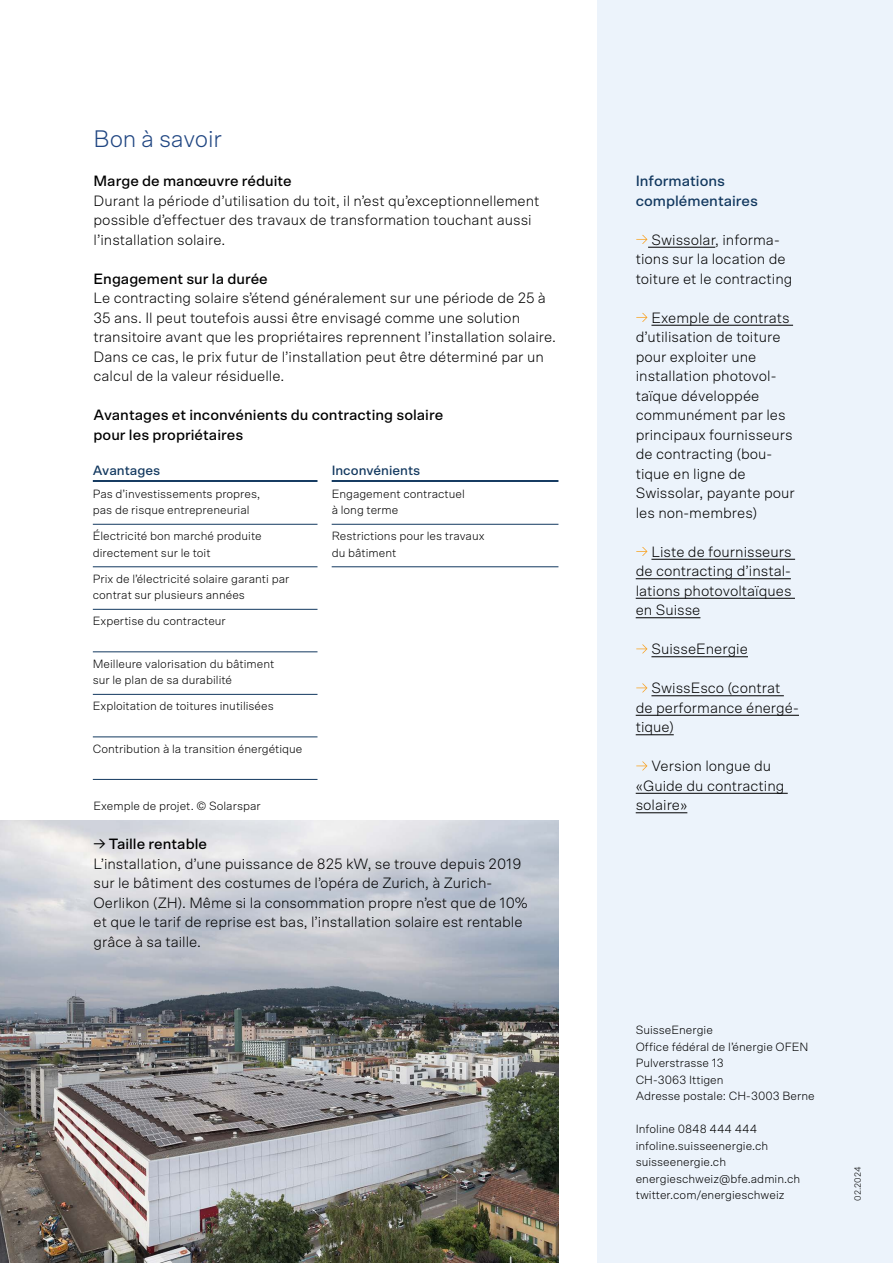
<style>
.page{position:relative;width:893px;height:1263px;background:#fff}
.page>*{position:absolute;margin:0;border:0;box-sizing:border-box;transform-origin:0 0}
.t1{font:300 24px "Scto Grotesk A";letter-spacing:-.01em;color:#204682}
.t2{font:300 15px/19.5px "Scto Grotesk A";color:#000}
.t3{font:500 15px/19.5px "Scto Grotesk A";color:#000}
.t4{font:500 15px/19.5px "Scto Grotesk A";color:#12385f}
.t5{font:500 13.5px "Scto Grotesk A";color:#12385f}
.t6{font:300 12px/16.5px "Scto Grotesk A";color:#000}
.t7{font:300 9px "Scto Grotesk A";letter-spacing:.015em;color:#000}
.s1{color:#fff}
</style>
<div class="page">
<img style="left:0;top:821px;width:558px;height:442px">
<div style="left:597px;top:0;width:296px;height:1263px;background:#ecf3fb"></div>
<hr style="left:648px;top:247px;width:67px;height:1px;background:#000">
<hr style="left:651px;top:325px;width:142px;height:1px;background:#000">
<hr style="left:651px;top:559px;width:144px;height:1px;background:#000">
<hr style="left:636px;top:578px;width:155px;height:1px;background:#000">
<hr style="left:636px;top:598px;width:159px;height:1px;background:#000">
<hr style="left:636px;top:617px;width:64px;height:1px;background:#000">
<hr style="left:651px;top:656px;width:97px;height:1px;background:#000">
<hr style="left:651px;top:695px;width:133px;height:1px;background:#000">
<hr style="left:636px;top:715px;width:163px;height:1px;background:#000">
<hr style="left:636px;top:734px;width:38px;height:1px;background:#000">
<hr style="left:636px;top:793px;width:152px;height:1px;background:#000">
<hr style="left:636px;top:812px;width:51px;height:1px;background:#000">
<svg style="left:317px;top:480px;width:15px;height:258px"></svg>
<hr style="left:93px;top:524px;width:224px;height:1px;background:#12385f">
<hr style="left:332px;top:524px;width:226px;height:1px;background:#12385f">
<hr style="left:93px;top:566px;width:224px;height:1px;background:#12385f">
<hr style="left:332px;top:566px;width:226px;height:1px;background:#12385f">
<hr style="left:93px;top:609px;width:224px;height:1px;background:#12385f">
<hr style="left:93px;top:652px;width:224px;height:1px;background:#12385f">
<hr style="left:93px;top:694px;width:224px;height:1px;background:#12385f">
<hr style="left:93px;top:737px;width:224px;height:1px;background:#12385f">
<hr style="left:93px;top:779px;width:224px;height:1px;background:#12385f">
<hr style="left:93px;top:480px;width:224px;height:2px;background:#12385f">
<hr style="left:332px;top:480px;width:226px;height:2px;background:#12385f">
<h1 class="t1" style="left:94px;top:125px;width:130px">Bon à savoir</h1>
<p class="t3" style="left:94px;top:171px;width:200px">Marge de manœuvre réduite</p>
<p class="t2" style="left:94px;top:190px;width:447px">Durant la période d’utilisation du toit, il n’est qu’exceptionnellement possible d’effectuer des travaux de transformation touchant aussi l’installation solaire.</p>
<p class="t3" style="left:94px;top:268px;width:176px">Engagement sur la durée</p>
<p class="t2" style="left:94px;top:288px;width:464px">Le contracting solaire s’étend généralement sur une période de 25 à 35 ans. Il peut toutefois aussi être envisagé comme une solution transitoire avant que les propriétaires reprennent l’installation solaire.<br>Dans ce cas, le prix futur de l’installation peut être déterminé par un calcul de la valeur résiduelle.</p>
<p class="t3" style="left:94px;top:405px;width:351px">Avantages et inconvénients du contracting solaire pour les propriétaires</p>
<p class="t5" style="left:93px;top:463px;width:69px">Avantages</p>
<p class="t5" style="left:332px;top:463px;width:90px">Inconvénients</p>
<p class="t6" style="left:93px;top:485px;width:169px">Pas d’investissements propres, pas de risque entrepreneurial</p>
<p class="t6" style="left:332px;top:485px;width:135px">Engagement contractuel à long terme</p>
<p class="t6" style="left:93px;top:528px;width:170px">Électricité bon marché produite directement sur le toit</p>
<p class="t6" style="left:332px;top:528px;width:154px">Restrictions pour les travaux du bâtiment</p>
<p class="t6" style="left:93px;top:570px;width:198px">Prix de l’électricité solaire garanti par contrat sur plusieurs années</p>
<p class="t6" style="left:93px;top:613px;width:135px">Expertise du contracteur</p>
<p class="t6" style="left:93px;top:655px;width:183px">Meilleure valorisation du bâtiment sur le plan de sa durabilité</p>
<p class="t6" style="left:93px;top:698px;width:182px">Exploitation de toitures inutilisées</p>
<p class="t6" style="left:93px;top:740px;width:211px">Contribution à la transition énergétique</p>
<p class="t6" style="left:94px;top:798px;width:169px">Exemple de projet. © Solarspar</p>
<p class="t3" style="left:94px;top:834px;width:115px">→ Taille rentable</p>
<p class="t2" style="left:94px;top:853px;width:436px">L’installation, d’une puissance de 825 kW, se trouve depuis 2019 sur le bâtiment des costumes de l’opéra de Zurich, à Zurich-Oerlikon (ZH). Même si la consommation propre n’est que de 10% et que le tarif de reprise est bas, l’installation solaire est rentable grâce à sa taille.</p>
<p class="t4" style="left:636px;top:171px;width:124px">Informations complémentaires</p>
<p class="t2" style="left:636px;top:229px;width:158px"><span class="s1">→</span> Swissolar, informa&shy;tions sur la location de toiture et le contracting</p>
<p class="t2" style="left:636px;top:307px;width:161px"><span class="s1">→</span> Exemple de contrats d’utilisation de toiture pour exploiter une installation photovol&shy;taïque développée communément par les principaux fournisseurs de contracting (bou&shy;tique en ligne de<br>Swissolar, payante pour les non-membres)</p>
<p class="t2" style="left:636px;top:541px;width:157px;text-align:justify"><span class="s1">→</span> Liste de fournisseurs de contracting d’instal&shy;lations photovoltaïques en Suisse</p>
<p class="t2" style="left:636px;top:639px;width:114px"><span class="s1">→</span> SuisseEnergie</p>
<p class="t2" style="left:636px;top:678px;width:165px"><span class="s1">→</span> SwissEsco (contrat de performance énergé&shy;tique)</p>
<p class="t2" style="left:636px;top:756px;width:150px"><span class="s1">→</span> Version longue du «Guide du contracting solaire»</p>
<p class="t6" style="left:636px;top:1022px;width:181px">SuisseEnergie<br>Office fédéral de l’énergie OFEN<br>Pulverstrasse 13<br>CH-3063 Ittigen<br>Adresse postale: CH-3003 Berne</p>
<p class="t6" style="left:636px;top:1121px;width:166px">Infoline 0848 444 444 infoline.suisseenergie.ch suisseenergie.ch energieschweiz@bfe.admin.ch twitter.com/energieschweiz</p>
<p class="t7" style="left:852px;top:1201px;width:36px;rotate:-90deg">02.2024</p>
</div>
